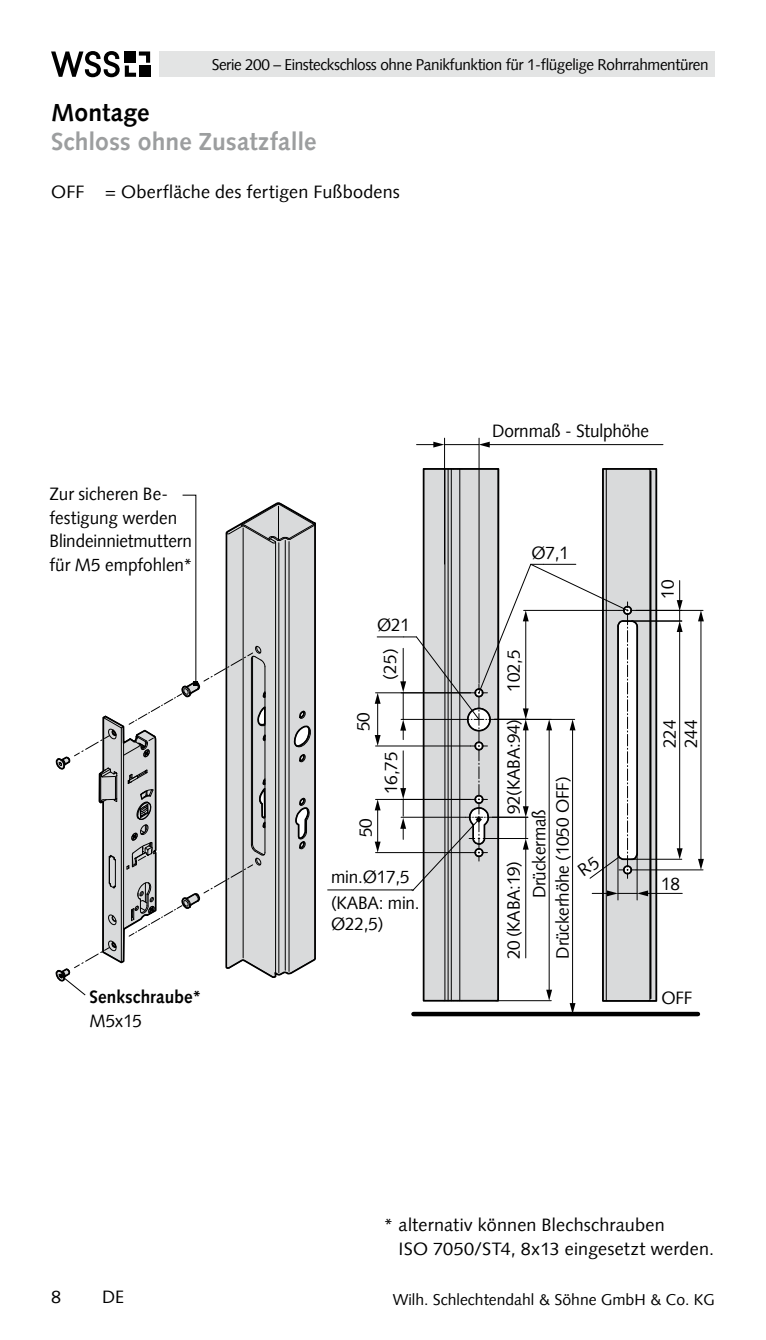
<style>
.page{position:relative;width:766px;height:1340px;background:#fff}
.page>*{position:absolute;margin:0;border:0;box-sizing:border-box;transform-origin:0 0}
.t1{font:700 24.75px "Syntax Com";letter-spacing:.005em;color:#9c9e9f}
.t2{font:700 24.75px "Syntax Com";letter-spacing:.005em;color:#000}
.t3{font:18px/23.6px "Syntax Com";letter-spacing:-.005em;color:#000;scale:.95 1}
.t4{font:18px/23.6px "Syntax Com";letter-spacing:-.005em;color:#000}
.t5{font:700 18px "Syntax Com";letter-spacing:.01em;color:#000;scale:.95 1}
.t6{font:15.75px "Syntax Com";letter-spacing:-.025em;color:#000}
.t7{font:15.75px "Syntax Com";color:#000}
</style>
<div class="page">
<svg style="left:51px;top:51px;width:99px;height:26px"></svg>
<div style="left:125px;top:51px;width:11px;height:12px;background:#000"></div>
<div style="left:159px;top:51px;width:555px;height:26px;background:#e3e4e4"></div>
<div style="left:602px;top:469px;width:54px;height:532px;background:#d9dadb"></div>
<div style="left:602px;top:468px;width:55px;height:533px;border:2px solid #000"></div>
<div style="left:423px;top:469px;width:75px;height:531px;background:#d9dadb"></div>
<div style="left:422px;top:468px;width:77px;height:533px;border:2px solid #000"></div>
<div style="left:413px;top:1011px;width:284px;height:5px;background:#000"></div>
<hr style="left:327px;top:889px;width:84px;height:1px;background:#000">
<hr style="left:631px;top:858px;width:50px;height:1px;background:#000">
<hr style="left:679px;top:630px;width:1px;height:220px;background:#000">
<svg style="left:676px;top:848px;width:6px;height:11px"></svg>
<hr style="left:572px;top:728px;width:1px;height:277px;background:#000">
<svg style="left:569px;top:1003px;width:6px;height:9px"></svg>
<hr style="left:496px;top:1000px;width:55px;height:1px;background:#000">
<hr style="left:548px;top:728px;width:1px;height:263px;background:#000">
<svg style="left:546px;top:989px;width:6px;height:11px"></svg>
<hr style="left:631px;top:620px;width:50px;height:1px;background:#000">
<hr style="left:636px;top:854px;width:1px;height:46px;background:#000">
<hr style="left:617px;top:854px;width:1px;height:46px;background:#000">
<hr style="left:646px;top:893px;width:36px;height:1px;background:#000">
<hr style="left:444px;top:438px;width:1px;height:126px;background:#000">
<hr style="left:478px;top:438px;width:1px;height:245px;background:#000">
<hr style="left:487px;top:444px;width:175px;height:1px;background:#000">
<svg style="left:478px;top:441px;width:11px;height:6px"></svg>
<hr style="left:525px;top:847px;width:1px;height:110px;background:#000">
<hr style="left:636px;top:610px;width:66px;height:1px;background:#000">
<hr style="left:636px;top:869px;width:66px;height:1px;background:#000">
<hr style="left:700px;top:619px;width:1px;height:242px;background:#000">
<svg style="left:697px;top:610px;width:6px;height:11px"></svg>
<svg style="left:698px;top:859px;width:5px;height:10px"></svg>
<hr style="left:444px;top:444px;width:34px;height:1px;background:#000">
<svg style="left:416px;top:441px;width:28px;height:6px"></svg>
<svg style="left:676px;top:580px;width:6px;height:52px"></svg>
<hr style="left:649px;top:469px;width:1px;height:531px;background:#000">
<hr style="left:605px;top:469px;width:1px;height:531px;background:#000">
<hr style="left:602px;top:469px;width:1px;height:531px;background:#000">
<hr style="left:607px;top:468px;width:41px;height:1px;background:#000">
<hr style="left:607px;top:1000px;width:41px;height:1px;background:#000">
<hr style="left:655px;top:469px;width:1px;height:531px;background:#000">
<hr style="left:462px;top:1000px;width:34px;height:1px;background:#000">
<hr style="left:444px;top:469px;width:1px;height:531px;background:#000">
<hr style="left:451px;top:469px;width:1px;height:531px;background:#000">
<hr style="left:423px;top:469px;width:1px;height:531px;background:#000">
<hr style="left:497px;top:469px;width:1px;height:531px;background:#000">
<hr style="left:459px;top:469px;width:1px;height:531px;background:#000">
<hr style="left:462px;top:468px;width:34px;height:1px;background:#000">
<hr style="left:447px;top:469px;width:1px;height:531px;background:#000">
<svg style="left:423px;top:468px;width:39px;height:1px"></svg>
<svg style="left:423px;top:1000px;width:39px;height:1px"></svg>
<hr style="left:650px;top:471px;width:1px;height:527px;background:#000">
<svg style="left:55px;top:494px;width:261px;height:502px"></svg>
<svg style="left:374px;top:563px;width:274px;height:333px"></svg>
<p class="t6" style="left:212px;top:55px;width:498px">Serie 200 – Einsteckschloss ohne Panikfunktion für 1-flügelige Rohrrahmentüren</p>
<h1 class="t2" style="left:51px;top:97px;width:100px">Montage</h1>
<h1 class="t1" style="left:51px;top:127px;width:267px">Schloss ohne Zusatzfalle</h1>
<p class="t4" style="left:51px;top:180px;width:350px">OFF = Oberfläche des fertigen Fußbodens</p>
<p class="t3" style="left:49px;top:482px;width:152px">Zur sicheren Be&shy;festigung werden<br>Blindeinnietmuttern für M5 empfohlen*</p>
<p class="t5" style="left:89px;top:986px;width:120px">Senkschraube*</p>
<p class="t3" style="left:89px;top:1008px;width:57px">M5x15</p>
<p class="t3" style="left:377px;top:613px;width:36px">Ø21</p>
<p class="t3" style="left:378px;top:680px;width:36px;rotate:-90deg">(25)</p>
<p class="t3" style="left:351px;top:731px;width:21px;rotate:-90deg">50</p>
<p class="t3" style="left:353px;top:837px;width:21px;rotate:-90deg">50</p>
<p class="t3" style="left:379px;top:794px;width:46px;rotate:-90deg">16,75</p>
<p class="t3" style="left:331px;top:863px;width:95px;line-height:26.1px">min.Ø17,5 (KABA: min.</p>
<p class="t3" style="left:331px;top:912px;width:57px">Ø22,5)</p>
<p class="t3" style="left:492px;top:419px;width:166px">Dornmaß - Stulphöhe</p>
<p class="t3" style="left:531px;top:541px;width:41px">Ø7,1</p>
<p class="t3" style="left:501px;top:691px;width:46px;rotate:-90deg">102,5</p>
<p class="t3" style="left:655px;top:598px;width:21px;rotate:-90deg">10</p>
<p class="t3" style="left:501px;top:814px;width:102px;rotate:-90deg">92(KABA:94)</p>
<p class="t3" style="left:657px;top:748px;width:31px;rotate:-90deg">224</p>
<p class="t3" style="left:679px;top:748px;width:31px;rotate:-90deg">244</p>
<p class="t3" style="left:550px;top:958px;width:193px;rotate:-90deg">Drückerhöhe (1050 OFF)</p>
<p class="t3" style="left:527px;top:898px;width:95px;rotate:-90deg">Drückermaß</p>
<p class="t3" style="left:501px;top:959px;width:105px;rotate:-90deg">20 (KABA:19)</p>
<p class="t3" style="left:661px;top:871px;width:21px">18</p>
<p class="t3" style="left:661px;top:986px;width:34px">OFF</p>
<p class="t4" style="left:51px;top:1285px;width:12px">8</p>
<p class="t4" style="left:102px;top:1285px;width:23px">DE</p>
<p class="t4" style="left:398px;top:1212px;width:317px;text-indent:-15px">* alternativ können Blechschrauben<br>ISO 7050/ST4, 8x13 eingesetzt werden.</p>
<p class="t7" style="left:393px;top:1290px;width:323px">Wilh. Schlechtendahl &amp; Söhne GmbH &amp; Co. KG</p>
</div>
